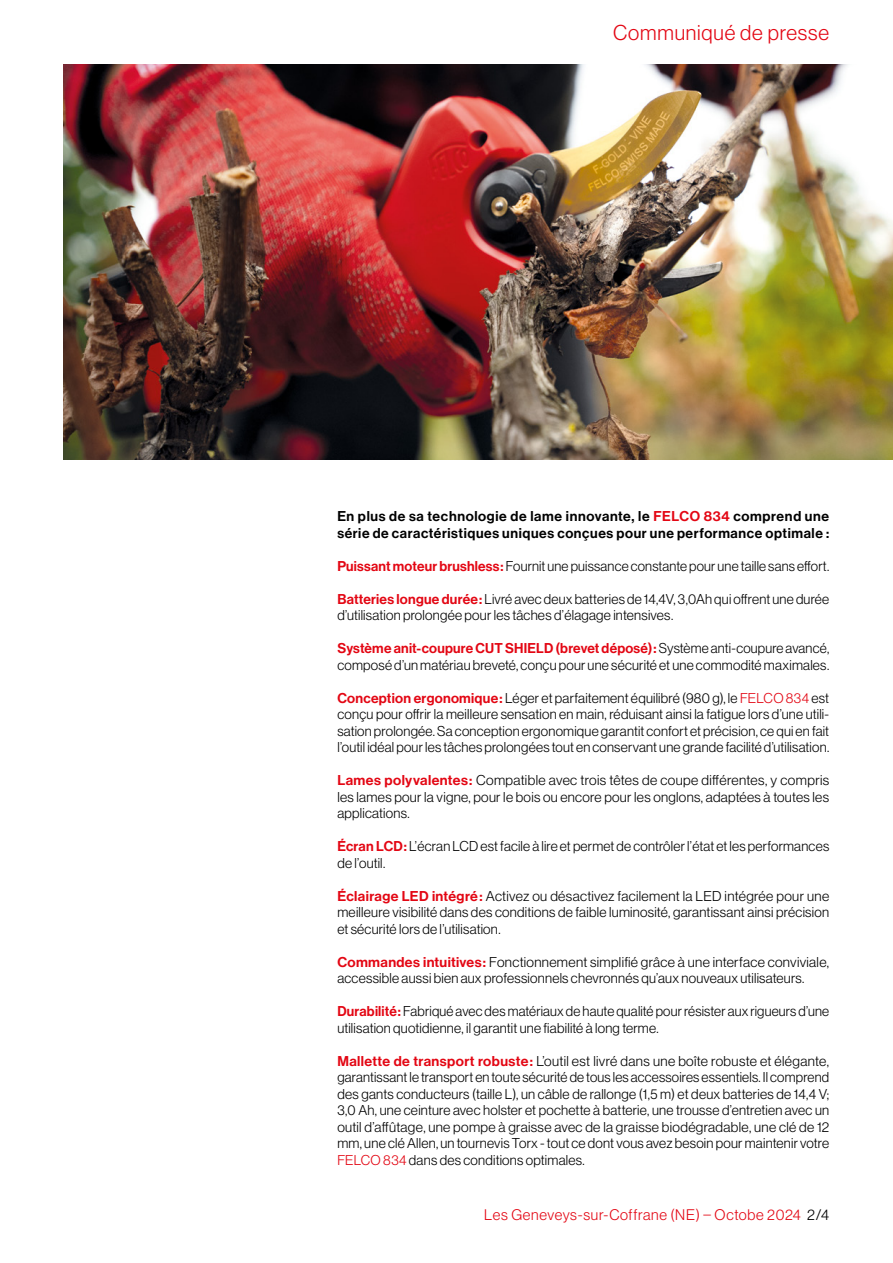
<style>
.page{position:relative;width:893px;height:1263px;background:#fff}
.page>*{position:absolute;margin:0;border:0;box-sizing:border-box;transform-origin:0 0}
.t1{font:21px "N Haas Grotesk DS Pro 45 Lt";letter-spacing:.04em;color:#e30613}
.t2{font:15px "N Haas Grotesk DS Pro 45 Lt";letter-spacing:.045em;color:#e30613}
.t3{font:13.95px/16.5px "N Haas Grotesk DS Pro 45 Lt";letter-spacing:.015em;color:#000}
.t4{font:13.95px/16.5px "N Haas Grotesk DS Pro 65 Md";letter-spacing:.045em;color:#000}
.t5{font:13.95px "N Haas Grotesk DS Pro 65 Md";letter-spacing:.015em;color:#e30613}
.s1{color:#e30613}
.s2{font-family:"N Haas Grotesk DS Pro 65 Md";color:#e30613}
.s3{font-family:"N Haas Grotesk DS Pro 45 Lt";color:#000}
.s4{color:#000}
</style>
<div class="page">
<img style="left:64px;top:64px;width:829px;height:395px">
<h1 class="t1" style="left:613px;top:20px;width:218px">Communiqué de presse</h1>
<p class="t4" style="left:337px;top:508px;width:493px">En plus de sa technologie de lame innovante, le <span class="s1">FELCO 834</span> comprend une série de caractéristiques uniques conçues pour une performance optimale :</p>
<p class="t3" style="left:337px;top:557px;width:493px"><span class="s2">Puissant moteur brushless :</span> Fournit une puissance constante pour une taille sans effort.</p>
<p class="t3" style="left:337px;top:590px;width:493px"><span class="s2">Batteries longue durée :</span> Livré avec deux batteries de 14,4V, 3,0Ah qui offrent une durée d’utilisation prolongée pour les tâches d’élagage intensives.</p>
<p class="t5" style="left:337px;top:640px;width:493px">Système anit-coupure CUT SHIELD (brevet déposé) : <span class="s3">Système anti-coupure avancé,</span></p>
<p class="t3" style="left:337px;top:656px;width:493px">composé d’un matériau breveté, conçu pour une sécurité et une commodité maximales.</p>
<p class="t3" style="left:337px;top:689px;width:493px;text-align:justify"><span class="s2">Conception ergonomique :</span> Léger et parfaitement équilibré (980 g), le <span class="s1">FELCO 834</span> est conçu pour offrir la meilleure sensation en main, réduisant ainsi la fatigue lors d’une utili&shy;sation prolongée. Sa conception ergonomique garantit confort et précision, ce qui en fait l’outil idéal pour les tâches prolongées tout en conservant une grande facilité d’utilisation.</p>
<p class="t3" style="left:337px;top:772px;width:493px;text-align:justify"><span class="s2">Lames polyvalentes :</span> Compatible avec trois têtes de coupe différentes, y compris les lames pour la vigne, pour le bois ou encore pour les onglons, adaptées à toutes les applications.</p>
<p class="t3" style="left:337px;top:838px;width:493px"><span class="s2">Écran LCD :</span> L’écran LCD est facile à lire et permet de contrôler l’état et les performances de l’outil.</p>
<p class="t3" style="left:337px;top:887px;width:493px;text-align:justify"><span class="s2">Éclairage LED intégré :</span> Activez ou désactivez facilement la LED intégrée pour une meilleure visibilité dans des conditions de faible luminosité, garantissant ainsi précision et sécurité lors de l’utilisation.</p>
<p class="t3" style="left:337px;top:953px;width:493px"><span class="s2">Commandes intuitives :</span> Fonctionnement simplifié grâce à une interface conviviale, accessible aussi bien aux professionnels chevronnés qu’aux nouveaux utilisateurs.</p>
<p class="t3" style="left:337px;top:1003px;width:493px"><span class="s2">Durabilité :</span> Fabriqué avec des matériaux de haute qualité pour résister aux rigueurs d’une utilisation quotidienne, il garantit une fiabilité à long terme.</p>
<p class="t3" style="left:337px;top:1052px;width:493px;text-align:justify"><span class="s2">Mallette de transport robuste :</span> L’outil est livré dans une boîte robuste et élégante, garantissant le transport en toute sécurité de tous les accessoires essentiels. Il comprend des gants conducteurs (taille L), un câble de rallonge (1,5 m) et deux batteries de 14,4 V; 3,0 Ah, une ceinture avec holster et pochette à batterie, une trousse d’entretien avec un outil d’affûtage, une pompe à graisse avec de la graisse biodégradable, une clé de 12 mm, une clé Allen, un tournevis Torx - tout ce dont vous avez besoin pour maintenir votre <span class="s1">FELCO 834</span> dans des conditions optimales.</p>
<p class="t2" style="left:484px;top:1206px;width:346px">Les Geneveys-sur-Coffrane (NE) – Octobe 2024 <span class="s4">2/4</span></p>
</div>
